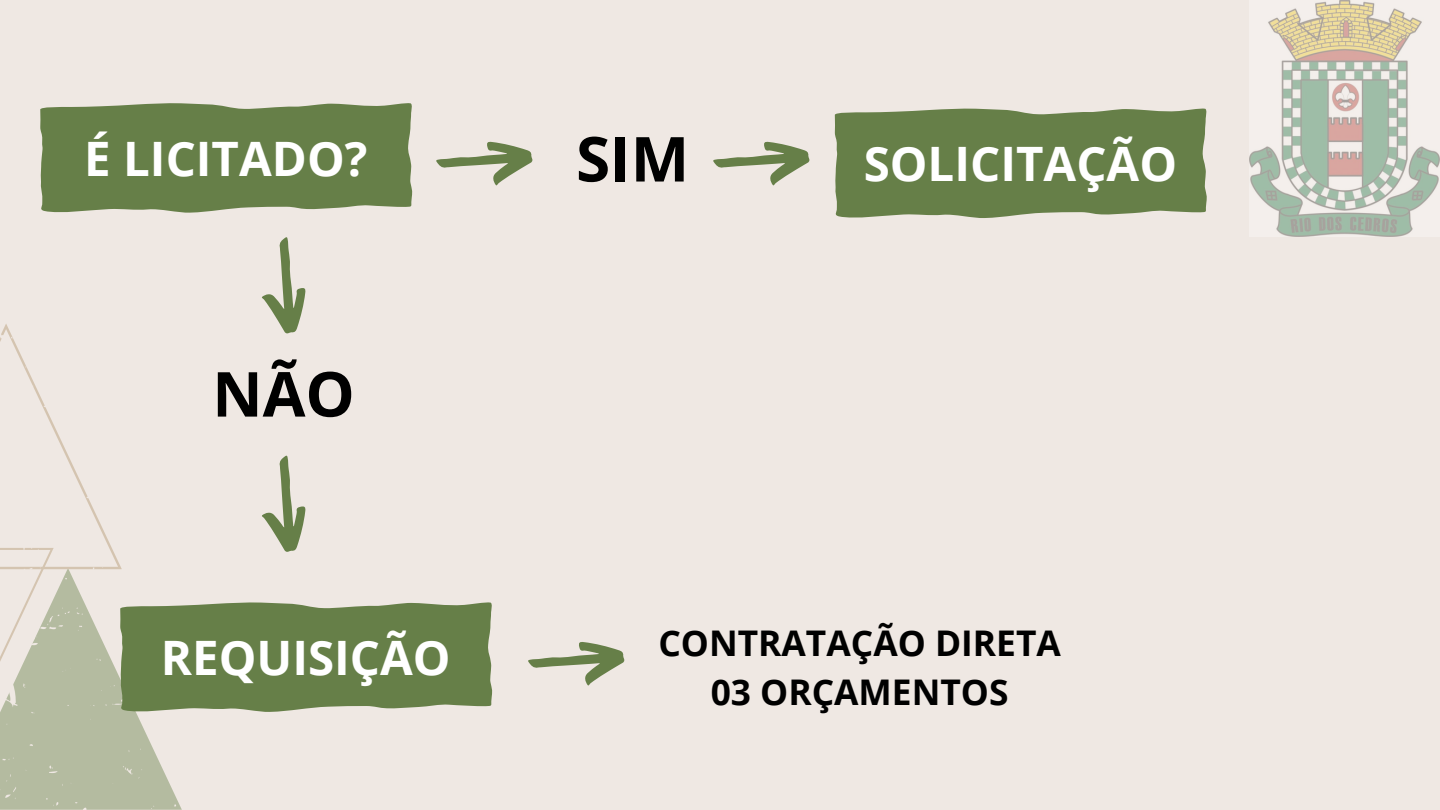
<style>
.page{position:relative;width:1440px;height:810px;background:#efe8e3}
.page>*{position:absolute;margin:0;border:0;box-sizing:border-box;transform-origin:0 0}
.t1{font:700 62.1px "Open Sans";color:#000}
.t2{font:700 47.5px "Open Sans";color:#fff}
.t3{font:700 35.4px "Open Sans";color:#000}
</style>
<div class="page">
<img style="left:1249px;top:0;width:191px;height:236px">
<svg style="left:834px;top:108px;width:373px;height:110px;background:#6f8652"></svg>
<svg style="left:40px;top:103px;width:373px;height:110px;background:#6f8652"></svg>
<svg style="left:713px;top:141px;width:97px;height:45px"></svg>
<svg style="left:436px;top:141px;width:97px;height:45px"></svg>
<svg style="left:0;top:237px;width:493px;height:573px"></svg>
<svg style="left:528px;top:642px;width:97px;height:44px"></svg>
<p class="t2" style="left:84px;top:125px;width:285px">É LICITADO?</p>
<p class="t1" style="left:576px;top:115px;width:115px">SIM</p>
<p class="t2" style="left:864px;top:130px;width:315px">SOLICITAÇÃO</p>
<p class="t1" style="left:212px;top:350px;width:144px">NÃO</p>
<p class="t2" style="left:161px;top:624px;width:291px">REQUISIÇÃO</p>
<p class="t3" style="left:658px;top:618px;width:404px">CONTRATAÇÃO DIRETA</p>
<p class="t3" style="left:711px;top:668px;width:299px">03 ORÇAMENTOS</p>
</div>
